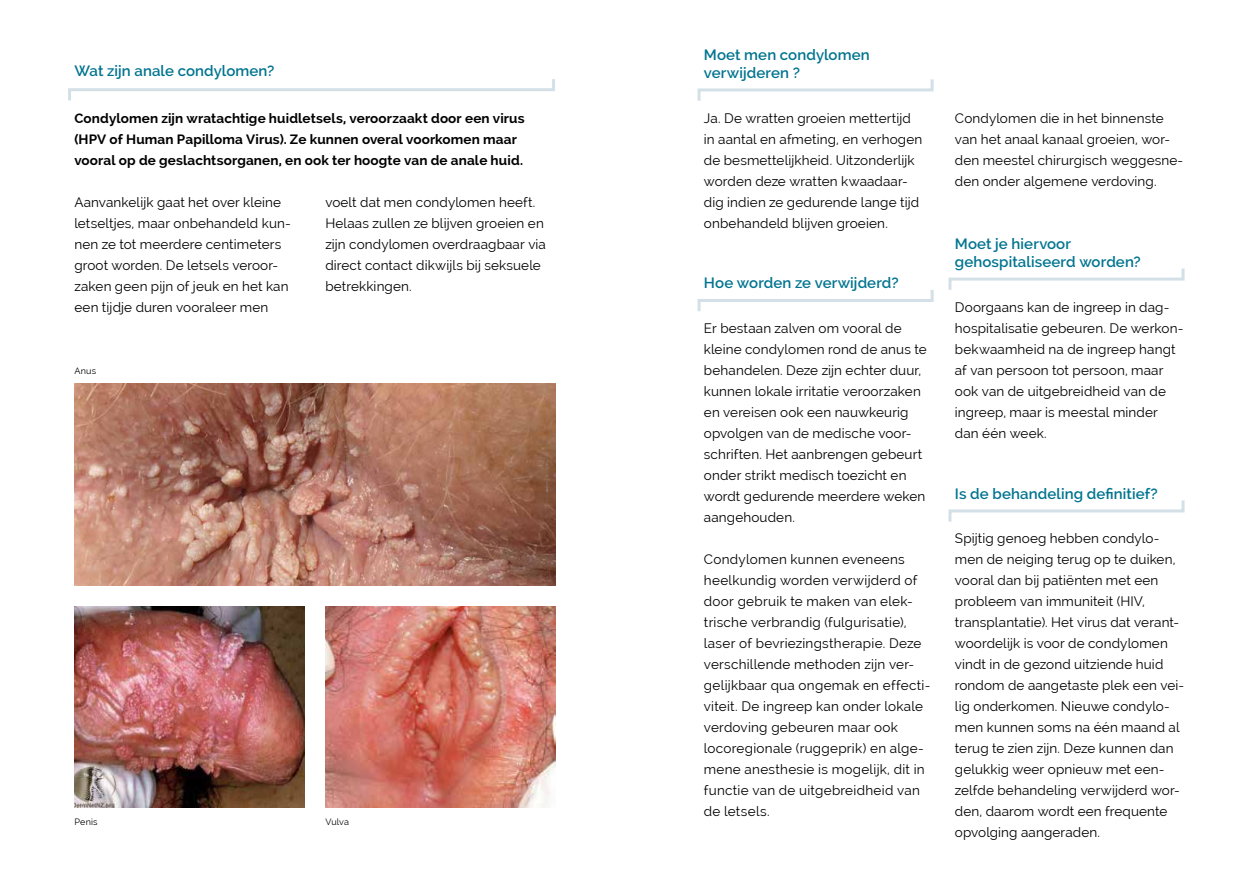
<style>
.page{position:relative;width:1259px;height:893px;background:#fff}
.page>*{position:absolute;margin:0;border:0;box-sizing:border-box;transform-origin:0 0}
.t1{font:600 15px/18px "Raleway";letter-spacing:.005em;color:#00748f}
.t2{font:13.5px/21px "Raleway";letter-spacing:.01em;color:#000}
.t3{font:700 13.5px/21px "Raleway";letter-spacing:.01em;color:#000}
.t4{font:9px "Raleway";letter-spacing:.02em;color:#000}
</style>
<div class="page">
<svg style="left:68px;top:79px;width:487px;height:22px"></svg>
<svg style="left:697px;top:290px;width:237px;height:21px"></svg>
<svg style="left:697px;top:79px;width:237px;height:22px"></svg>
<svg style="left:948px;top:268px;width:237px;height:22px"></svg>
<svg style="left:948px;top:500px;width:237px;height:22px"></svg>
<img style="left:74px;top:384px;width:481px;height:202px">
<img style="left:74px;top:606px;width:230px;height:201px">
<img style="left:325px;top:606px;width:230px;height:201px">
<p class="t1" style="left:74px;top:62px;width:201px">Wat zijn anale condylomen?</p>
<p class="t3" style="left:74px;top:108px;width:452px">Condylomen zijn wratachtige huidletsels, veroorzaakt door een virus (HPV of Human Papilloma Virus). Ze kunnen overal voorkomen maar vooral op de geslachtsorganen, en ook ter hoogte van de anale huid.</p>
<p class="t2" style="left:325px;top:192px;width:222px">voelt dat men condylomen heeft.<br>Helaas zullen ze blijven groeien en zijn condylomen overdraagbaar via direct contact dikwijls bij seksuele betrekkingen.</p>
<p class="t2" style="left:74px;top:192px;width:218px">Aanvankelijk gaat het over kleine letseltjes, maar onbehandeld kun&shy;nen ze tot meerdere centimeters groot worden. De letsels veroor&shy;zaken geen pijn of jeuk en het kan een tijdje duren vooraleer men</p>
<p class="t4" style="left:74px;top:366px;width:23px">Anus</p>
<p class="t4" style="left:74px;top:816px;width:25px">Penis</p>
<p class="t4" style="left:325px;top:816px;width:25px">Vulva</p>
<p class="t1" style="left:704px;top:45px;width:167px">Moet men condylomen verwijderen ?</p>
<p class="t2" style="left:704px;top:108px;width:220px">Ja. De wratten groeien mettertijd in aantal en afmeting, en verhogen de besmettelijkheid. Uitzonderlijk worden deze wratten kwaadaar&shy;dig indien ze gedurende lange tijd onbehandeld blijven groeien.</p>
<p class="t1" style="left:704px;top:274px;width:196px">Hoe worden ze verwijderd?</p>
<p class="t2" style="left:704px;top:318px;width:224px">Er bestaan zalven om vooral de kleine condylomen rond de anus te behandelen. Deze zijn echter duur, kunnen lokale irritatie veroorzaken en vereisen ook een nauwkeurig opvolgen van de medische voor&shy;schriften. Het aanbrengen gebeurt onder strikt medisch toezicht en wordt gedurende meerdere weken aangehouden.</p>
<p class="t2" style="left:704px;top:549px;width:228px">Condylomen kunnen eveneens heelkundig worden verwijderd of door gebruik te maken van elek&shy;trische verbrandig (fulgurisatie), laser of bevriezingstherapie. Deze verschillende methoden zijn ver&shy;gelijkbaar qua ongemak en effecti&shy;viteit. De ingreep kan onder lokale verdoving gebeuren maar ook locoregionale (ruggeprik) en alge&shy;mene anesthesie is mogelijk, dit in functie van de uitgebreidheid van de letsels.</p>
<p class="t2" style="left:955px;top:108px;width:230px">Condylomen die in het binnenste van het anaal kanaal groeien, wor&shy;den meestel chirurgisch weggesne&shy;den onder algemene verdoving.</p>
<p class="t1" style="left:955px;top:235px;width:187px">Moet je hiervoor gehospitaliseerd worden?</p>
<p class="t2" style="left:955px;top:297px;width:230px">Doorgaans kan de ingreep in dag&shy;hospitalisatie gebeuren. De werkon&shy;bekwaamheid na de ingreep hangt af van persoon tot persoon, maar ook van de uitgebreidheid van de ingreep, maar is meestal minder dan één week.</p>
<p class="t1" style="left:955px;top:485px;width:204px">Is de behandeling definitief?</p>
<p class="t2" style="left:955px;top:528px;width:231px">Spijtig genoeg hebben condylo&shy;men de neiging terug op te duiken, vooral dan bij patiënten met een probleem van immuniteit (HIV, transplantatie). Het virus dat verant&shy;woordelijk is voor de condylomen vindt in de gezond uitziende huid rondom de aangetaste plek een vei&shy;lig onderkomen. Nieuwe condylo&shy;men kunnen soms na één maand al terug te zien zijn. Deze kunnen dan gelukkig weer opnieuw met een&shy;zelfde behandeling verwijderd wor&shy;den, daarom wordt een frequente opvolging aangeraden.</p>
</div>
